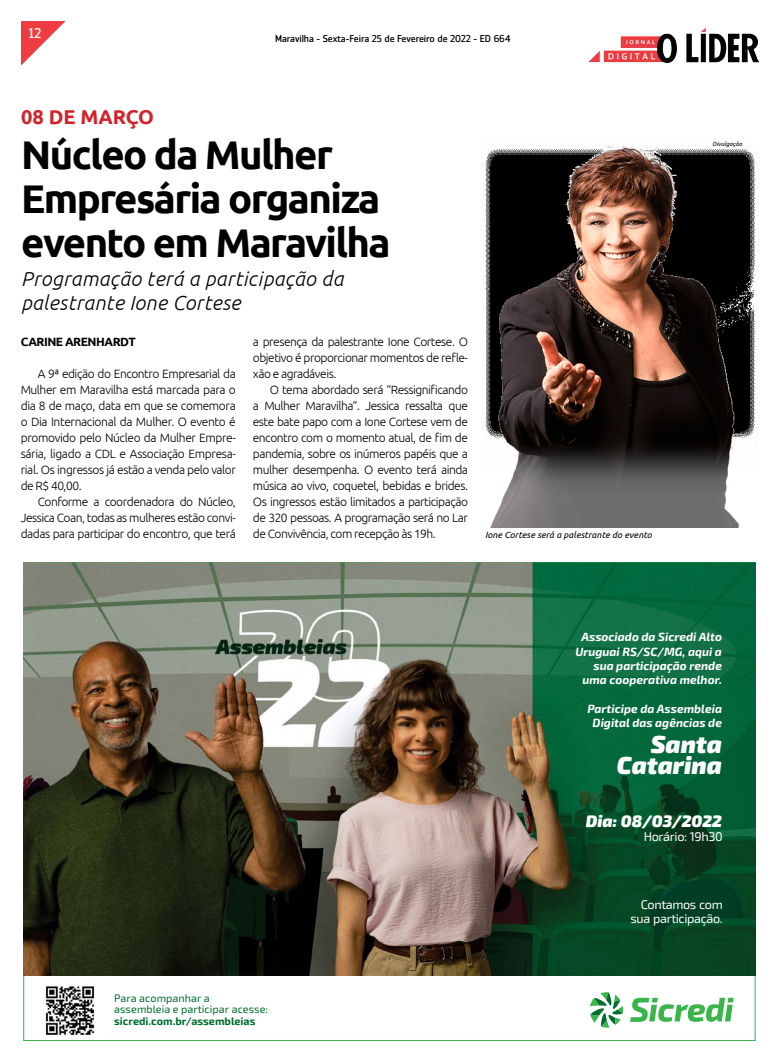
<style>
.page{position:relative;width:780px;height:1063px;background:#fff}
.page>*{position:absolute;margin:0;border:0;box-sizing:border-box;transform-origin:0 0}
.t1{font:700 40px/44px "Ubuntu";letter-spacing:-.04em;color:#000}
.t2{font:italic 900 24.7px/21.3px "Exo 2.0";color:#fff;text-align:right}
.t3{font:italic 300 20.3px/24px "Ubuntu";letter-spacing:.02em;color:#000}
.t4{font:700 20px "Ubuntu";color:#d22229}
.t5{font:italic 900 16.6px "Exo 2.0";color:#fff}
.t6{font:14px "Zemestro Std";color:#fff}
.t7{font:12.7px/14px "Exo 2.0";letter-spacing:-.03em;color:#fff;text-align:right}
.t8{font:300 12px/16px "Ubuntu";letter-spacing:-.04em;color:#000;text-align:justify}
.t9{font:700 12px "Ubuntu";letter-spacing:-.04em;color:#000}
.t10{font:italic 700 11.9px/14.3px "Exo 2.0";color:#fff;text-align:right}
.t11{font:10.9px/11.2px "Exo 2.0";color:#006e30}
.t12{font:700 10.9px "Exo 2.0";color:#006e30}
.t13{font:9.9px "Zemestro Std";letter-spacing:-.01em;color:#000}
.t14{font:italic 9px "Ubuntu";letter-spacing:.01em;color:#000}
.t15{font:italic 6px "Ubuntu";letter-spacing:.01em;color:#000}
</style>
<div class="page">
<img style="left:21px;top:21px;width:44px;height:44px">
<img style="left:588px;top:27px;width:170px;height:36px">
<img style="left:24px;top:563px;width:731px;height:413px">
<svg style="left:590px;top:992px;width:33px;height:36px"></svg>
<svg style="left:630px;top:998px;width:103px;height:24px"></svg>
<img style="left:45px;top:986px;width:50px;height:49px">
<img style="left:485px;top:146px;width:271px;height:381px">
<p class="t6" style="left:29px;top:24px;width:14px">12</p>
<p class="t13" style="left:275px;top:33px;width:237px">Maravilha - Sexta-Feira 25 de Fevereiro de 2022 - ED 664</p>
<h3 class="t4" style="left:21px;top:105px;width:134px">08 DE MARÇO</h3>
<h1 class="t1" style="left:21px;top:132px;width:371px">Núcleo da Mulher<br>Empresária organiza evento em Maravilha</h1>
<h3 class="t3" style="left:21px;top:266px;width:323px">Programação terá a participação da palestrante Ione Cortese</h3>
<p class="t9" style="left:21px;top:335px;width:116px">CARINE ARENHARDT</p>
<p class="t8" style="left:21px;top:366px;width:217px;text-indent:17px">A 9ª edição do Encontro Empresarial da Mulher em Maravilha está marcada para o dia 8 de maço, data em que se comemora o Dia Internacional da Mulher. O evento é promovido pelo Núcleo da Mulher Empre&shy;sária, ligado a CDL e Associação Empresa&shy;rial. Os ingressos já estão a venda pelo valor de R$ 40,00.</p>
<p class="t8" style="left:21px;top:494px;width:217px;text-indent:17px">Conforme a coordenadora do Núcleo, Jessica Coan, todas as mulheres estão convi&shy;dadas para participar do encontro, que terá</p>
<p class="t8" style="left:253px;top:334px;width:217px">a presença da palestrante Ione Cortese. O objetivo é proporcionar momentos de refle&shy;xão e agradáveis.</p>
<p class="t8" style="left:253px;top:382px;width:217px;text-indent:17px">O tema abordado será “Ressignificando a Mulher Maravilha”. Jessica ressalta que este bate papo com a Ione Cortese vem de encontro com o momento atual, de fim de pandemia, sobre os inúmeros papéis que a mulher desempenha. O evento terá ainda música ao vivo, coquetel, bebidas e brides.<br>Os ingressos estão limitados a participação de 320 pessoas. A programação será no Lar de Convivência, com recepção às 19h.</p>
<p class="t14" style="left:485px;top:530px;width:168px">Ione Cortese será a palestrante do evento</p>
<p class="t15" style="left:712px;top:140px;width:31px">Divulgação</p>
<p class="t10" style="left:575px;top:630px;width:148px">Associado da Sicredi Alto<br>Uruguai RS/SC/MG, aqui a sua participação rende uma cooperativa melhor.</p>
<p class="t10" style="left:587px;top:702px;width:136px;text-align:center">Participe da Assembleia<br>Digital das agências de</p>
<h2 class="t2" style="left:617px;top:734px;width:106px">Santa<br>Catarina</h2>
<h3 class="t5" style="left:586px;top:811px;width:138px">Dia: 08/03/2022</h3>
<p class="t7" style="left:643px;top:830px;width:81px">Horário: 19h30</p>
<p class="t11" style="left:114px;top:993px;width:155px">Para acompanhar a assembleia e participar acesse:</p>
<p class="t12" style="left:114px;top:1014px;width:143px">sicredi.com.br/assembleias</p>
<p class="t7" style="left:630px;top:898px;width:94px">Contamos com sua participação.</p>
</div>
